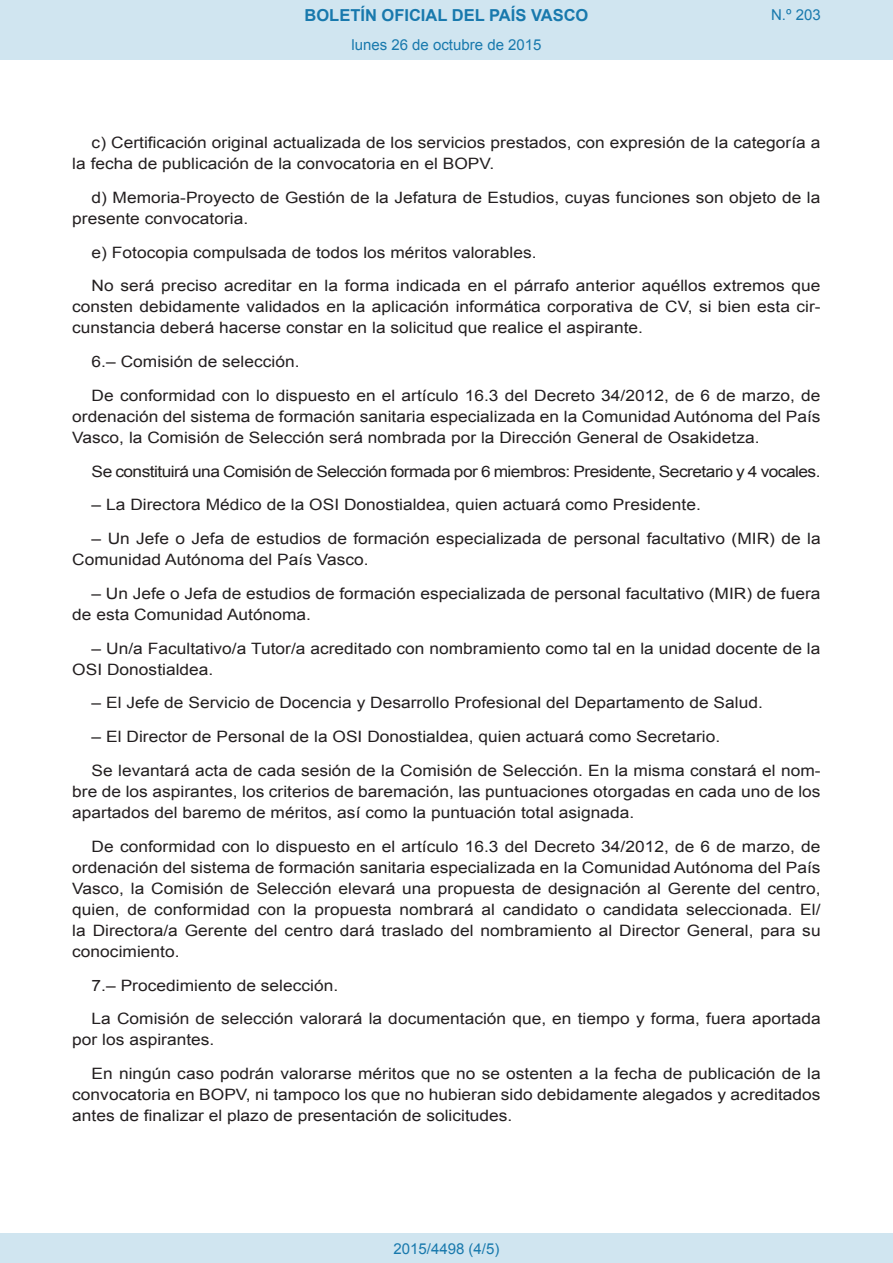
<style>
.page{position:relative;width:893px;height:1263px;background:#fff}
.page>*{position:absolute;margin:0;border:0;box-sizing:border-box;transform-origin:0 0}
.t1{font:700 16.5px "Arial";color:#1879ad}
.BOPVDetalle{font:15.6px/21px "Arial";color:#231f20;scale:1.11 1}
.BOPVDetalle-2{font:15.6px "Arial";letter-spacing:-.03em;color:#231f20;scale:1.11 1}
.Paginacion_Centro{font:15px "Arial";color:#1879ad}
</style>
<div class="page">
<div style="left:0;top:0;width:893px;height:60px;background:#d0e5f0"></div>
<div style="left:0;top:1233px;width:893px;height:30px;background:#d0e5f0"></div>
<p class="t1" style="left:305px;top:4px;width:285px">BOLETÍN OFICIAL DEL PAÍS VASCO</p>
<p class="Paginacion_Centro" style="left:351px;top:35px;width:192px">lunes 26 de octubre de 2015</p>
<p class="Paginacion_Centro" style="left:771px;top:5px;width:51px">N.º 203</p>
<p class="BOPVDetalle" style="left:72px;top:132px;width:676px;text-indent:19px">c) Certificación original actualizada de los servicios prestados, con expresión de la categoría a la fecha de publicación de la convocatoria en el BOPV.</p>
<p class="BOPVDetalle" style="left:72px;top:187px;width:675px;text-indent:19px">d) Memoria-Proyecto de Gestión de la Jefatura de Estudios, cuyas funciones son objeto de la presente convocatoria.</p>
<p class="BOPVDetalle" style="left:92px;top:242px;width:402px">e) Fotocopia compulsada de todos los méritos valorables.</p>
<p class="BOPVDetalle" style="left:72px;top:276px;width:676px;text-align:justify;text-indent:19px">No será preciso acreditar en la forma indicada en el párrafo anterior aquéllos extremos que consten debidamente validados en la aplicación informática corporativa de CV, si bien esta cir&shy;cunstancia deberá hacerse constar en la solicitud que realice el aspirante.</p>
<p class="BOPVDetalle" style="left:92px;top:351px;width:189px">6.– Comisión de selección.</p>
<p class="BOPVDetalle" style="left:72px;top:385px;width:676px;text-align:justify;text-indent:19px">De conformidad con lo dispuesto en el artículo 16.3 del Decreto 34/2012, de 6 de marzo, de ordenación del sistema de formación sanitaria especializada en la Comunidad Autónoma del País Vasco, la Comisión de Selección será nombrada por la Dirección General de Osakidetza.</p>
<p class="BOPVDetalle-2" style="left:92px;top:461px;width:658px">Se constituirá una Comisión de Selección formada por 6 miembros: Presidente, Secretario y 4 vocales.</p>
<p class="BOPVDetalle" style="left:92px;top:495px;width:550px">– La Directora Médico de la OSI Donostialdea, quien actuará como Presidente.</p>
<p class="BOPVDetalle" style="left:72px;top:528px;width:676px;text-indent:19px">– Un Jefe o Jefa de estudios de formación especializada de personal facultativo (MIR) de la<br>Comunidad Autónoma del País Vasco.</p>
<p class="BOPVDetalle" style="left:72px;top:583px;width:676px;text-indent:19px">– Un Jefe o Jefa de estudios de formación especializada de personal facultativo (MIR) de fuera de esta Comunidad Autónoma.</p>
<p class="BOPVDetalle" style="left:72px;top:638px;width:675px;text-indent:19px">– Un/a Facultativo/a Tutor/a acreditado con nombramiento como tal en la unidad docente de la<br>OSI Donostialdea.</p>
<p class="BOPVDetalle" style="left:92px;top:693px;width:606px">– El Jefe de Servicio de Docencia y Desarrollo Profesional del Departamento de Salud.</p>
<p class="BOPVDetalle" style="left:92px;top:726px;width:568px">– El Director de Personal de la OSI Donostialdea, quien actuará como Secretario.</p>
<p class="BOPVDetalle" style="left:72px;top:760px;width:676px;text-align:justify;text-indent:19px">Se levantará acta de cada sesión de la Comisión de Selección. En la misma constará el nom&shy;bre de los aspirantes, los criterios de baremación, las puntuaciones otorgadas en cada uno de los apartados del baremo de méritos, así como la puntuación total asignada.</p>
<p class="BOPVDetalle" style="left:72px;top:836px;width:676px;text-align:justify;text-indent:19px">De conformidad con lo dispuesto en el artículo 16.3 del Decreto 34/2012, de 6 de marzo, de ordenación del sistema de formación sanitaria especializada en la Comunidad Autónoma del País Vasco, la Comisión de Selección elevará una propuesta de designación al Gerente del centro, quien, de conformidad con la propuesta nombrará al candidato o candidata seleccionada. El/ la Directora/a Gerente del centro dará traslado del nombramiento al Director General, para su conocimiento.</p>
<p class="BOPVDetalle" style="left:92px;top:975px;width:224px">7.– Procedimiento de selección.</p>
<p class="BOPVDetalle" style="left:72px;top:1008px;width:676px;text-indent:19px">La Comisión de selección valorará la documentación que, en tiempo y forma, fuera aportada por los aspirantes.</p>
<p class="BOPVDetalle" style="left:72px;top:1063px;width:676px;text-align:justify;text-indent:19px">En ningún caso podrán valorarse méritos que no se ostenten a la fecha de publicación de la convocatoria en BOPV, ni tampoco los que no hubieran sido debidamente alegados y acreditados antes de finalizar el plazo de presentación de solicitudes.</p>
<p class="Paginacion_Centro" style="left:393px;top:1238px;width:107px">2015/4498 (4/5)</p>
</div>
